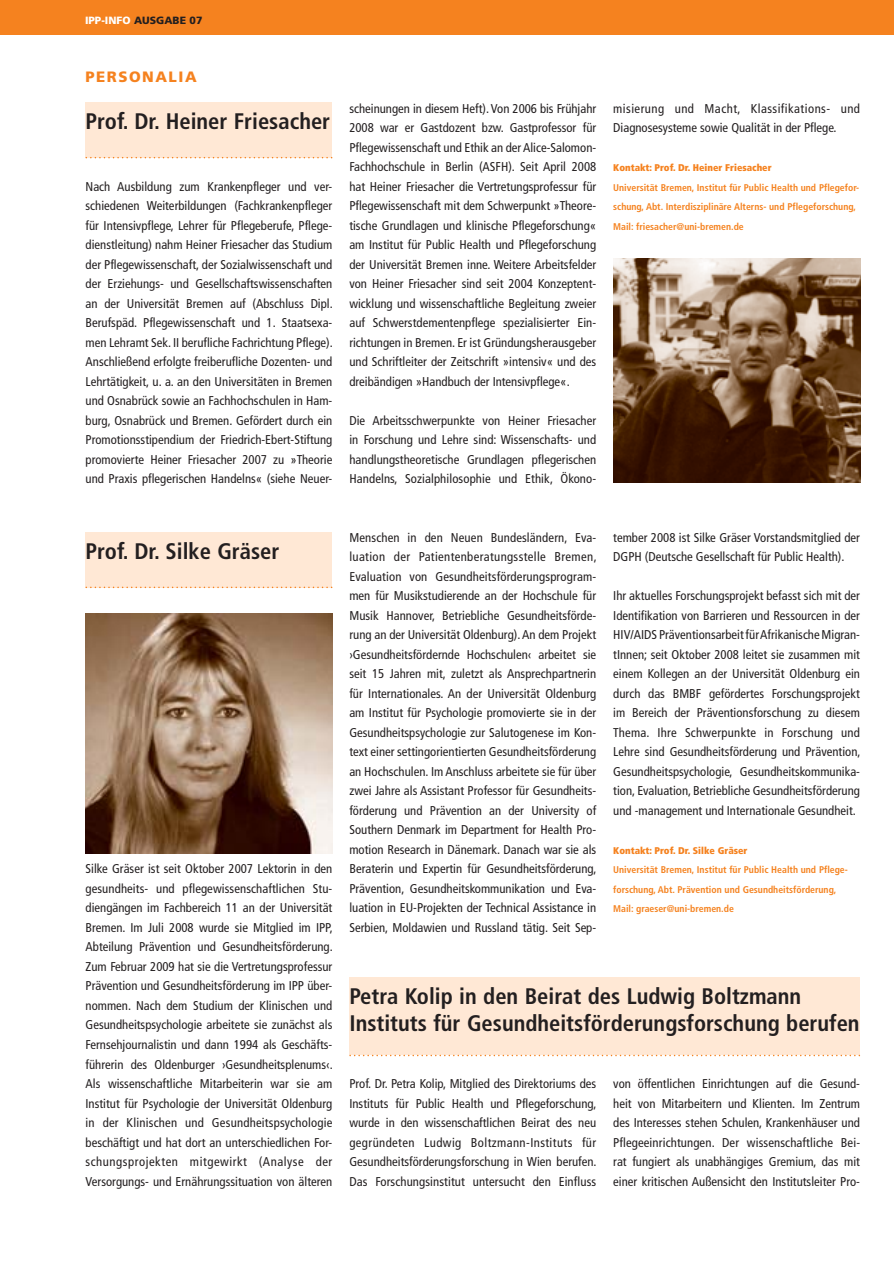
<style>
.page{position:relative;width:895px;height:1265px;background:#fff}
.page>*{position:absolute;margin:0;border:0;box-sizing:border-box;transform-origin:0 0}
.t1{font:700 condensed 22.5px/27px "Frutiger";color:#231f20}
.t2{font:900 15px "Frutiger";letter-spacing:.1em;color:#f5821f}
.t3{font:condensed 12.6px/19.5px "Frutiger";color:#231f20;text-align:justify}
.t4{font:900 10.5px "Frutiger";color:#231f20}
.t5{font:700 condensed 9.6px/19.5px "Frutiger";color:#f5821f}
.t6{font:900 condensed 9.6px "Frutiger";color:#f5821f}
.s1{color:#fff}
</style>
<div class="page">
<div style="left:0;top:1px;width:893px;height:34px;background:#f5821f"></div>
<div style="left:85px;top:103px;width:247px;height:55px;background:#ffe8d5"></div>
<svg style="left:85px;top:157px;width:247px;height:1px"></svg>
<img style="left:613px;top:259px;width:246px;height:223px">
<div style="left:85px;top:532px;width:247px;height:55px;background:#ffe8d5"></div>
<svg style="left:85px;top:586px;width:247px;height:2px"></svg>
<img style="left:85px;top:613px;width:247px;height:240px">
<div style="left:349px;top:977px;width:510px;height:78px;background:#ffe8d5"></div>
<svg style="left:349px;top:1054px;width:510px;height:2px"></svg>
<p class="t4" style="left:85px;top:16px;width:119px"><span class="s1">IPP-INFO</span> AUSGABE 07</p>
<p class="t2" style="left:85px;top:71px;width:113px">PERSONALIA</p>
<h1 class="t1" style="left:85px;top:109px;width:246px">Prof. Dr. Heiner Friesacher</h1>
<p class="t3" style="left:85px;top:177px;width:249px">Nach Ausbildung zum Krankenpfleger und ver&shy;schiedenen Weiterbildungen (Fachkrankenpfleger für Intensivpflege, Lehrer für Pflegeberufe, Pflege&shy;dienstleitung) nahm Heiner Friesacher das Studium der Pflegewissenschaft, der Sozialwissenschaft und der Erziehungs- und Gesellschaftswissenschaften an der Universität Bremen auf (Abschluss Dipl.<br>Berufspäd. Pflegewissenschaft und 1. Staatsexa&shy;men Lehramt Sek. II berufliche Fachrichtung Pflege).<br>Anschließend erfolgte freiberufliche Dozenten- und Lehrtätigkeit, u. a. an den Universitäten in Bremen und Osnabrück sowie an Fachhochschulen in Ham&shy;burg, Osnabrück und Bremen. Gefördert durch ein Promotionsstipendium der Friedrich-Ebert-Stiftung promovierte Heiner Friesacher 2007 zu »Theorie und Praxis pflegerischen Handelns« (siehe Neuer-</p>
<p class="t3" style="left:349px;top:99px;width:248px">scheinungen in diesem Heft). Von 2006 bis Frühjahr 2008 war er Gastdozent bzw. Gastprofessor für Pflegewissenschaft und Ethik an der Alice-Salomon-Fachhochschule in Berlin (ASFH). Seit April 2008 hat Heiner Friesacher die Vertretungsprofessur für Pflegewissenschaft mit dem Schwerpunkt »Theore&shy;tische Grundlagen und klinische Pflegeforschung« am Institut für Public Health und Pflegeforschung der Universität Bremen inne. Weitere Arbeitsfelder von Heiner Friesacher sind seit 2004 Konzeptent&shy;wicklung und wissenschaftliche Begleitung zweier auf Schwerstdementenpflege spezialisierter Ein&shy;richtungen in Bremen. Er ist Gründungsherausgeber und Schriftleiter der Zeitschrift »intensiv« und des dreibändigen »Handbuch der Intensivpflege«.</p>
<p class="t3" style="left:349px;top:411px;width:248px">Die Arbeitsschwerpunkte von Heiner Friesacher in Forschung und Lehre sind: Wissenschafts- und handlungstheoretische Grundlagen pflegerischen Handelns, Sozialphilosophie und Ethik, Ökono-</p>
<p class="t3" style="left:613px;top:99px;width:248px">misierung und Macht, Klassifikations- und<br>Diagnosesysteme sowie Qualität in der Pflege.</p>
<p class="t6" style="left:613px;top:164px;width:160px">Kontakt: Prof. Dr. Heiner Friesacher</p>
<p class="t5" style="left:613px;top:178px;width:247px">Universität Bremen, Institut für Public Health und Pflegefor&shy;schung, Abt. Interdisziplinäre Alterns- und Pflegeforschung,<br>Mail: friesacher@uni-bremen.de</p>
<h1 class="t1" style="left:85px;top:539px;width:195px">Prof. Dr. Silke Gräser</h1>
<p class="t3" style="left:85px;top:860px;width:249px">Silke Gräser ist seit Oktober 2007 Lektorin in den gesundheits- und pflegewissenschaftlichen Stu&shy;diengängen im Fachbereich 11 an der Universität Bremen. Im Juli 2008 wurde sie Mitglied im IPP, Abteilung Prävention und Gesundheitsförderung.<br>Zum Februar 2009 hat sie die Vertretungsprofessur Prävention und Gesundheitsförderung im IPP über&shy;nommen. Nach dem Studium der Klinischen und Gesundheitspsychologie arbeitete sie zunächst als Fernsehjournalistin und dann 1994 als Geschäfts&shy;führerin des Oldenburger ›Gesundheitsplenums‹.<br>Als wissenschaftliche Mitarbeiterin war sie am Institut für Psychologie der Universität Oldenburg in der Klinischen und Gesundheitspsychologie beschäftigt und hat dort an unterschiedlichen For&shy;schungsprojekten mitgewirkt (Analyse der Versorgungs- und Ernährungssituation von älteren</p>
<p class="t3" style="left:349px;top:528px;width:249px">Menschen in den Neuen Bundesländern, Eva&shy;luation der Patientenberatungsstelle Bremen, Evaluation von Gesundheitsförderungsprogram&shy;men für Musikstudierende an der Hochschule für Musik Hannover, Betriebliche Gesundheitsförde&shy;rung an der Universität Oldenburg). An dem Projekt ›Gesundheitsfördernde Hochschulen‹ arbeitet sie seit 15 Jahren mit, zuletzt als Ansprechpartnerin für Internationales. An der Universität Oldenburg am Institut für Psychologie promovierte sie in der Gesundheitspsychologie zur Salutogenese im Kon&shy;text einer settingorientierten Gesundheitsförderung an Hochschulen. Im Anschluss arbeitete sie für über zwei Jahre als Assistant Professor für Gesundheits&shy;förderung und Prävention an der University of Southern Denmark im Department for Health Pro&shy;motion Research in Dänemark. Danach war sie als Beraterin und Expertin für Gesundheitsförderung, Prävention, Gesundheitskommunikation und Eva&shy;luation in EU-Projekten der Technical Assistance in Serbien, Moldawien und Russland tätig. Seit Sep-</p>
<p class="t3" style="left:613px;top:528px;width:248px">tember 2008 ist Silke Gräser Vorstandsmitglied der<br>DGPH (Deutsche Gesellschaft für Public Health).</p>
<p class="t3" style="left:613px;top:587px;width:249px">Ihr aktuelles Forschungsprojekt befasst sich mit der Identifikation von Barrieren und Ressourcen in der HIV/AIDS Präventionsarbeit für Afrikanische Migran&shy;tInnen; seit Oktober 2008 leitet sie zusammen mit einem Kollegen an der Universität Oldenburg ein durch das BMBF gefördertes Forschungsprojekt im Bereich der Präventionsforschung zu diesem Thema. Ihre Schwerpunkte in Forschung und Lehre sind Gesundheitsförderung und Prävention, Gesundheitspsychologie, Gesundheitskommunika&shy;tion, Evaluation, Betriebliche Gesundheitsförderung und -management und Internationale Gesundheit.</p>
<p class="t6" style="left:613px;top:846px;width:136px">Kontakt: Prof. Dr. Silke Gräser</p>
<p class="t5" style="left:613px;top:861px;width:236px">Universität Bremen, Institut für Public Health und Pflege&shy;forschung, Abt. Prävention und Gesundheitsförderung,<br>Mail: graeser@uni-bremen.de</p>
<h1 class="t1" style="left:349px;top:984px;width:511px">Petra Kolip in den Beirat des Ludwig Boltzmann<br>Instituts für Gesundheitsförderungsforschung berufen</h1>
<p class="t3" style="left:349px;top:1074px;width:249px">Prof. Dr. Petra Kolip, Mitglied des Direktoriums des Instituts für Public Health und Pflegeforschung, wurde in den wissenschaftlichen Beirat des neu gegründeten Ludwig Boltzmann-Instituts für Gesundheitsförderungsforschung in Wien berufen.<br>Das Forschungsinstitut untersucht den Einfluss</p>
<p class="t3" style="left:613px;top:1074px;width:248px">von öffentlichen Einrichtungen auf die Gesund&shy;heit von Mitarbeitern und Klienten. Im Zentrum des Interesses stehen Schulen, Krankenhäuser und Pflegeeinrichtungen. Der wissenschaftliche Bei&shy;rat fungiert als unabhängiges Gremium, das mit einer kritischen Außensicht den Institutsleiter Pro-</p>
</div>
